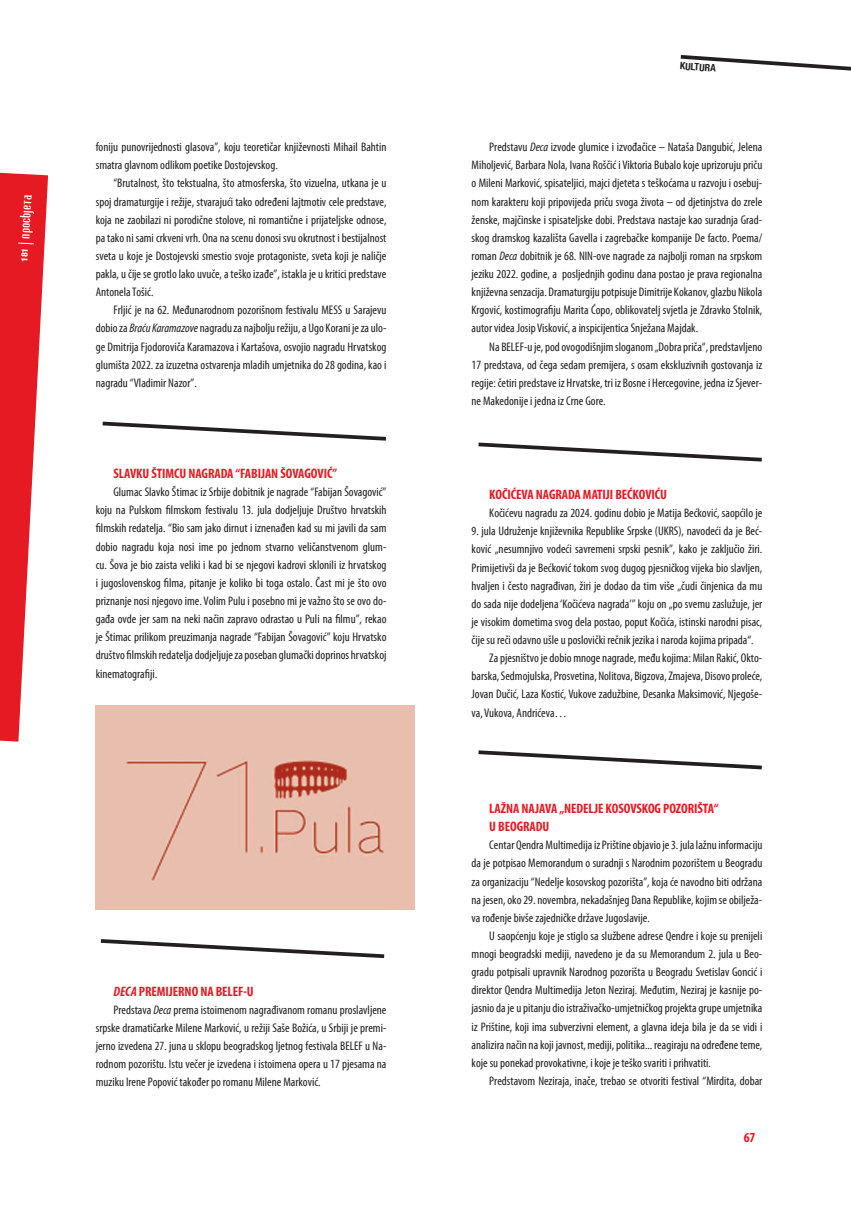
<style>
.page{position:relative;width:851px;height:1205px;background:#fff}
.page>*{position:absolute;margin:0;border:0;box-sizing:border-box;transform-origin:0 0}
.t1{font:13.75px "cir MRD Deb Kond";letter-spacing:-.005em;color:#e51a23}
.t2{font:13.75px "Bedrock Cirilica";color:#fff}
.t3{font:12.5px/18.1px "cir MRD Std Kond";color:#231f20;text-align:justify}
.t4{font:10px "cir HEL Vn Deb Kond";color:#231f20}
.s1{font-family:"cir MRD Std Kond Kurz"}
.s2{font-family:"cir MRD Deb Kond Kurz"}
</style>
<div class="page">
<svg style="left:680px;top:55px;width:170px;height:16px"></svg>
<svg style="left:102px;top:421px;width:284px;height:20px"></svg>
<svg style="left:100px;top:939px;width:285px;height:20px"></svg>
<img style="left:96px;top:706px;width:319px;height:203px">
<svg style="left:478px;top:442px;width:284px;height:20px"></svg>
<svg style="left:478px;top:750px;width:284px;height:20px"></svg>
<svg style="left:0;top:172px;width:48px;height:569px"></svg>
<p class="t2" style="left:18px;top:238px;width:46px;rotate:-87deg">prosvjeta</p>
<p class="t3" style="left:96px;top:138px;width:292px">foniju punovrijednosti glasova”, koju teoretičar književnosti Mihail Bahtin smatra glavnom odlikom poetike Dostojevskog.</p>
<p class="t3" style="left:96px;top:174px;width:292px;text-indent:18px">“Brutalnost, što tekstualna, što atmosferska, što vizuelna, utkana je u spoj dramaturgije i režije, stvarajući tako određeni lajtmotiv cele predstave, koja ne zaobilazi ni porodične stolove, ni romantične i prijateljske odnose, pa tako ni sami crkveni vrh. Ona na scenu donosi svu okrutnost i bestijalnost sveta u koje je Dostojevski smestio svoje protagoniste, sveta koji je naličje pakla, u čije se grotlo lako uvuče, a teško izađe”, istakla je u kritici predstave Antonela Tošić.</p>
<p class="t3" style="left:96px;top:301px;width:292px;text-indent:18px">Frljić je na 62. Međunarodnom pozorišnom festivalu MESS u Sarajevu dobio za <span class="s1">Braću Karamazove</span> nagradu za najbolju režiju, a Ugo Korani je za ulo&shy;ge Dmitrija Fjodoroviča Karamazova i Kartašova, osvojio nagradu Hrvatskog glumišta 2022. za izuzetna ostvarenja mladih umjetnika do 28 godina, kao i nagradu “Vladimir Nazor”.</p>
<p class="t1" style="left:113px;top:466px;width:225px">SLAVKU ŠTIMCU NAGRADA “FABIJAN ŠOVAGOVIĆ”</p>
<p class="t3" style="left:96px;top:483px;width:292px;text-indent:18px">Glumac Slavko Štimac iz Srbije dobitnik je nagrade “Fabijan Šovagović” koju na Pulskom filmskom festivalu 13. jula dodjeljuje Društvo hrvatskih filmskih redatelja. “Bio sam jako dirnut i iznenađen kad su mi javili da sam dobio nagradu koja nosi ime po jednom stvarno veličanstvenom glum&shy;cu. Šova je bio zaista veliki i kad bi se njegovi kadrovi sklonili iz hrvatskog i jugoslovenskog filma, pitanje je koliko bi toga ostalo. Čast mi je što ovo priznanje nosi njegovo ime. Volim Pulu i posebno mi je važno što se ovo do&shy;gađa ovde jer sam na neki način zapravo odrastao u Puli na filmu”, rekao je Štimac prilikom preuzimanja nagrade “Fabijan Šovagović” koju Hrvatsko društvo filmskih redatelja dodjeljuje za poseban glumački doprinos hrvatskoj kinematografiji.</p>
<p class="t1" style="left:113px;top:983px;width:142px"><span class="s2">DECA</span> PREMIJERNO NA BELEF-U</p>
<p class="t3" style="left:96px;top:1000px;width:292px;text-indent:18px">Predstava <span class="s1">Deca</span> prema istoimenom nagrađivanom romanu proslavljene srpske dramatičarke Milene Marković, u režiji Saše Božića, u Srbiji je premi&shy;jerno izvedena 27. juna u sklopu beogradskog ljetnog festivala BELEF u Na&shy;rodnom pozorištu. Istu večer je izvedena i istoimena opera u 17 pjesama na muziku Irene Popović također po romanu Milene Marković.</p>
<p class="t4" style="left:680px;top:60px;width:37px;rotate:4deg">KULTURA</p>
<p class="t3" style="left:471px;top:138px;width:292px;text-indent:18px">Predstavu <span class="s1">Deca</span> izvode glumice i izvođačice – Nataša Dangubić, Jelena Miholjević, Barbara Nola, Ivana Roščić i Viktoria Bubalo koje uprizoruju priču o Mileni Marković, spisateljici, majci djeteta s teškoćama u razvoju i osebuj&shy;nom karakteru koji pripovijeda priču svoga života – od djetinjstva do zrele ženske, majčinske i spisateljske dobi. Predstava nastaje kao suradnja Grad&shy;skog dramskog kazališta Gavella i zagrebačke kompanije De facto. Poema/ roman <span class="s1">Deca</span> dobitnik je 68. NIN-ove nagrade za najbolji roman na srpskom jeziku 2022. godine, a posljednjih godinu dana postao je prava regionalna književna senzacija. Dramaturgiju potpisuje Dimitrije Kokanov, glazbu Nikola Krgović, kostimografiju Marita Ćopo, oblikovatelj svjetla je Zdravko Stolnik, autor videa Josip Visković, a inspicijentica Snježana Majdak.</p>
<p class="t3" style="left:471px;top:338px;width:292px;text-indent:18px">Na BELEF-u je, pod ovogodišnjim sloganom „Dobra priča“, predstavljeno 17 predstava, od čega sedam premijera, s osam ekskluzivnih gostovanja iz regije: četiri predstave iz Hrvatske, tri iz Bosne i Hercegovine, jedna iz Sjever&shy;ne Makedonije i jedna iz Crne Gore.</p>
<p class="t1" style="left:489px;top:487px;width:179px">KOČIĆEVA NAGRADA MATIJI BEĆKOVIĆU</p>
<p class="t3" style="left:489px;top:504px;width:274px">Kočićevu nagradu za 2024. godinu dobio je Matija Bećković, saopćilo je</p>
<p class="t3" style="left:471px;top:522px;width:292px">9. jula Udruženje književnika Republike Srpske (UKRS), navodeći da je Beć&shy;ković „nesumnjivo vodeći savremeni srpski pesnik”, kako je zaključio žiri.<br>Primijetivši da je Bećković tokom svog dugog pjesničkog vijeka bio slavljen, hvaljen i često nagrađivan, žiri je dodao da tim više „čudi činjenica da mu do sada nije dodeljena ‘Kočićeva nagrada’” koju on „po svemu zaslužuje, jer je visokim dometima svog dela postao, poput Kočića, istinski narodni pisac, čije su reči odavno ušle u poslovički rečnik jezika i naroda kojima pripada“.</p>
<p class="t3" style="left:471px;top:649px;width:292px;text-indent:18px">Za pjesništvo je dobio mnoge nagrade, među kojima: Milan Rakić, Okto&shy;barska, Sedmojulska, Prosvetina, Nolitova, Bigzova, Zmajeva, Disovo proleće, Jovan Dučić, Laza Kostić, Vukove zadužbine, Desanka Maksimović, Njegoše&shy;va, Vukova, Andrićeva…</p>
<p class="t1" style="left:489px;top:801px;width:231px">LAŽNA NAJAVA „NEDELJE KOSOVSKOG POZORIŠTA“</p>
<p class="t1" style="left:489px;top:819px;width:61px">U BEOGRADU</p>
<p class="t3" style="left:471px;top:836px;width:292px;text-indent:18px">Centar Qendra Multimedija iz Prištine objavio je 3. jula lažnu informaciju da je potpisao Memorandum o suradnji s Narodnim pozorištem u Beogradu za organizaciju “Nedelje kosovskog pozorišta”, koja će navodno biti održana na jesen, oko 29. novembra, nekadašnjeg Dana Republike, kojim se obilježa&shy;va rođenje bivše zajedničke države Jugoslavije.</p>
<p class="t3" style="left:471px;top:927px;width:292px;text-indent:18px">U saopćenju koje je stiglo sa službene adrese Qendre i koje su prenijeli mnogi beogradski mediji, navedeno je da su Memorandum 2. jula u Beo&shy;gradu potpisali upravnik Narodnog pozorišta u Beogradu Svetislav Goncić i direktor Qendra Multimedija Jeton Neziraj. Međutim, Neziraj je kasnije po&shy;jasnio da je u pitanju dio istraživačko-umjetničkog projekta grupe umjetnika iz Prištine, koji ima subverzivni element, a glavna ideja bila je da se vidi i analizira način na koji javnost, mediji, politika... reagiraju na određene teme, koje su ponekad provokativne, i koje je teško svariti i prihvatiti.</p>
<p class="t3" style="left:489px;top:1072px;width:274px">Predstavom Neziraja, inače, trebao se otvoriti festival “Mirdita, dobar</p>
<p class="t1" style="left:743px;top:1130px;width:13px">67</p>
</div>
